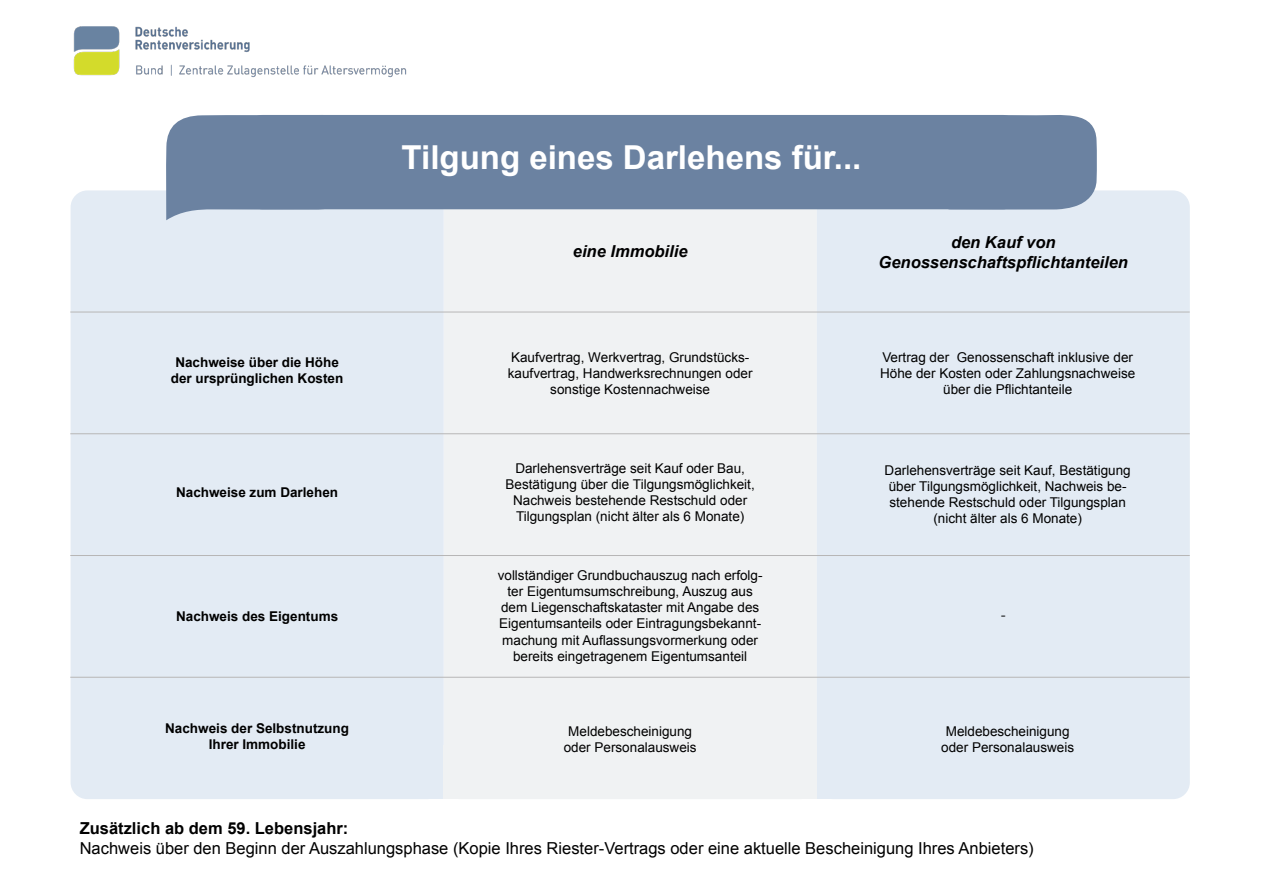
<style>
.page{position:relative;width:1263px;height:893px;background:#fff}
.page>*{position:absolute;margin:0;border:0;box-sizing:border-box;transform-origin:0 0}
.t1{font:700 33px "Arial";color:#fff}
.t2{font:16.5px/19.8px "Arial";color:#000}
.t3{font:italic 700 16.5px/19.8px "Arial";color:#000;text-align:center}
.t4{font:13.5px/16.2px "Arial";color:#000;text-align:center}
.t5{font:700 13.5px/16.2px "Arial";color:#000;text-align:center}
.t6{font:13.5px "URWDIN";color:#000}
.s1{font-weight:700}
</style>
<div class="page">
<div style="left:444px;top:190px;width:373px;height:609px;background:#f0f2f3;border-radius:17px"></div>
<div style="left:817px;top:190px;width:373px;height:609px;background:#e3ebf4;border-radius:17px"></div>
<div style="left:817px;top:746px;width:146px;height:53px;background:#e3ebf4"></div>
<div style="left:71px;top:190px;width:373px;height:609px;background:#e3ebf4;border-radius:17px"></div>
<svg style="left:904px;top:115px;width:193px;height:95px;background:#7489a7"></svg>
<div style="left:247px;top:115px;width:771px;height:94px;background:#6b82a1;border-radius:15px"></div>
<svg style="left:166px;top:114px;width:193px;height:106px"></svg>
<hr style="left:70px;top:312px;width:1120px;height:1px;background:#b7b6b6">
<hr style="left:70px;top:433px;width:1120px;height:1px;background:#b7b6b6">
<hr style="left:70px;top:555px;width:1120px;height:1px;background:#b7b6b6">
<hr style="left:70px;top:677px;width:1120px;height:1px;background:#b7b6b6">
<div style="left:125px;top:746px;width:319px;height:53px;background:#e3ebf4"></div>
<div style="left:444px;top:746px;width:373px;height:53px;background:#f0f2f3"></div>
<img style="left:73px;top:26px;width:334px;height:52px">
<p class="t1" style="left:402px;top:135px;width:461px">Tilgung eines Darlehens für...</p>
<p class="t3" style="left:573px;top:242px;width:116px">eine Immobilie</p>
<p class="t3" style="left:878px;top:233px;width:251px">den Kauf von<br>Genossenschaftspflichtanteilen</p>
<p class="t5" style="left:171px;top:354px;width:174px">Nachweise über die Höhe der ursprünglichen Kosten</p>
<p class="t4" style="left:508px;top:349px;width:246px">Kaufvertrag, Werkvertrag, Grundstücks&shy;kaufvertrag, Handwerksrechnungen oder sonstige Kostennachweise</p>
<p class="t4" style="left:880px;top:349px;width:257px">Vertrag der Genossenschaft inklusive der<br>Höhe der Kosten oder Zahlungsnachweise über die Pflichtanteile</p>
<p class="t5" style="left:176px;top:484px;width:164px">Nachweise zum Darlehen</p>
<p class="t4" style="left:506px;top:460px;width:251px">Darlehensverträge seit Kauf oder Bau, Bestätigung über die Tilgungsmöglichkeit, Nachweis bestehende Restschuld oder Tilgungsplan (nicht älter als 6 Monate)</p>
<p class="t4" style="left:885px;top:462px;width:248px">Darlehensverträge seit Kauf, Bestätigung über Tilgungsmöglichkeit, Nachweis be&shy;stehende Restschuld oder Tilgungsplan (nicht älter als 6 Monate)</p>
<p class="t5" style="left:176px;top:609px;width:164px">Nachweis des Eigentums</p>
<p class="t4" style="left:498px;top:567px;width:266px">vollständiger Grundbuchauszug nach erfolg&shy;ter Eigentumsumschreibung, Auszug aus dem Liegenschaftskataster mit Angabe des Eigentumsanteils oder Eintragungsbekannt&shy;machung mit Auflassungsvormerkung oder bereits eingetragenem Eigentumsanteil</p>
<p class="t6" style="left:1000px;top:607px;width:8px">-</p>
<p class="t5" style="left:165px;top:720px;width:185px">Nachweis der Selbstnutzung<br>Ihrer Immobilie</p>
<p class="t4" style="left:564px;top:723px;width:134px">Meldebescheinigung oder Personalausweis</p>
<p class="t4" style="left:941px;top:723px;width:134px">Meldebescheinigung oder Personalausweis</p>
<p class="t2" style="left:80px;top:819px;width:955px"><span class="s1">Zusätzlich ab dem 59. Lebensjahr:<br></span>Nachweis über den Beginn der Auszahlungsphase (Kopie Ihres Riester-Vertrags oder eine aktuelle Bescheinigung Ihres Anbieters)</p>
</div>
